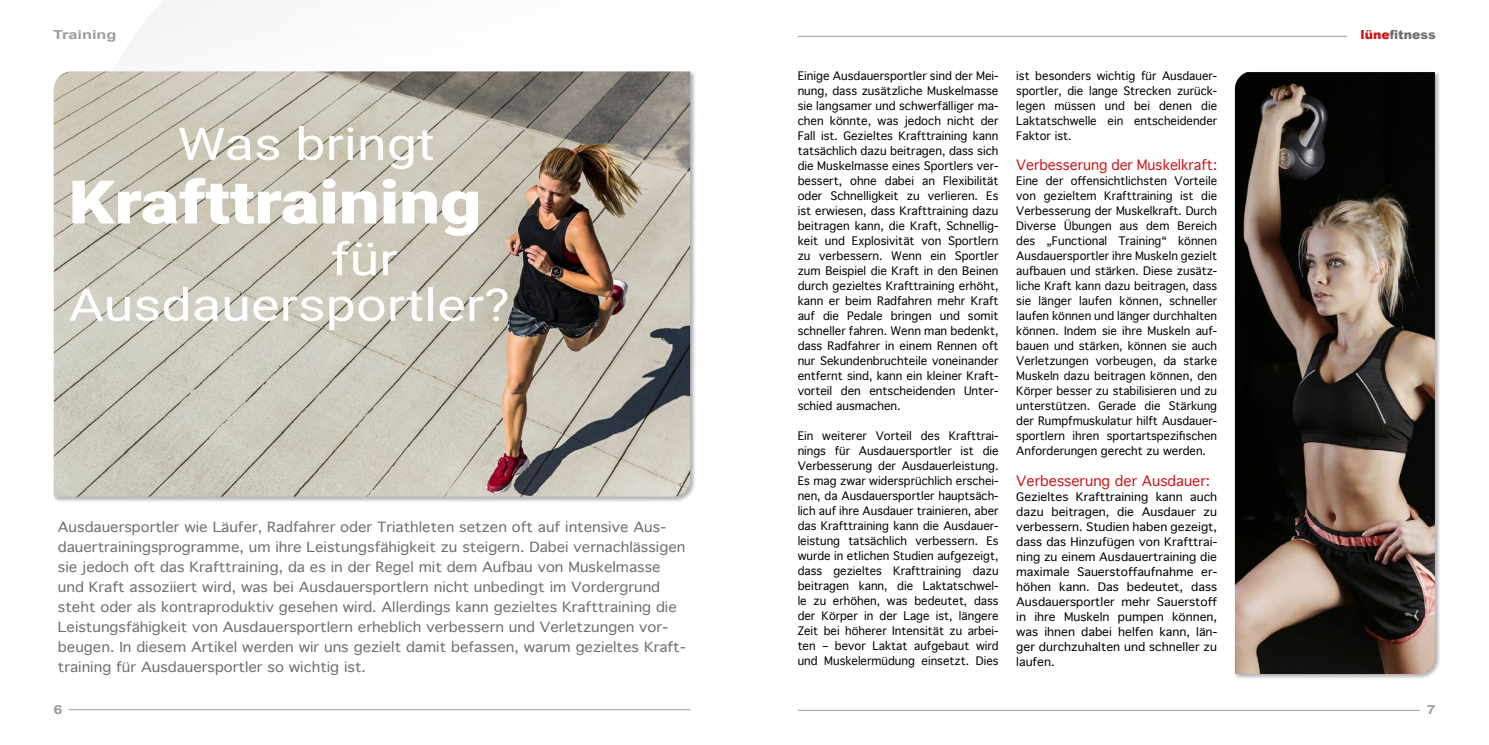
<style>
.page{position:relative;width:1489px;height:745px;background:#fff}
.page>*{position:absolute;margin:0;border:0;box-sizing:border-box;transform-origin:0 0}
.t1{font:900 60px "Roboto";color:#fff;scale:1.2 1}
.t2{font:45px "Roboto";color:#fff;scale:1.2 1}
.t3{font:13.75px "Geneva";color:#cd1719}
.t4{font:13.5px/20px "Geneva";color:#706f6f;scale:1.09 1}
.t5{font:900 12.5px "Arial";color:#706f6f}
.t6{font:700 12.5px "Arial";color:#9d9d9c;scale:1.3 1}
.t7{font:11.25px/15px "Geneva";color:#000;text-align:justify}
.t8{font:11.25px/15px "Geneva";color:#000;text-align:justify;scale:1.06 1}
.s1{color:#cd1719}
</style>
<div class="page">
<hr style="left:69px;top:709px;width:621px;height:1px;background:#9d9d9c">
<div style="left:1234px;top:71px;width:206px;height:608px;background:#000;opacity:.3"></div>
<img style="left:1234px;top:72px;width:200px;height:601px">
<div style="left:53px;top:71px;width:643px;height:431px;background:#000;opacity:.3"></div>
<img style="left:54px;top:71px;width:636px;height:425px">
<hr style="left:797px;top:709px;width:622px;height:1px;background:#9d9d9c">
<hr style="left:797px;top:36px;width:549px;height:1px;background:#9d9d9c">
<p class="t6" style="left:53px;top:26px;width:50px">Training</p>
<h2 class="t2" style="left:177px;top:112px;width:216px">Was bringt</h2>
<h1 class="t1" style="left:69px;top:160px;width:345px">Krafttraining</h1>
<h2 class="t2" style="left:331px;top:227px;width:57px">für</h2>
<h2 class="t2" style="left:69px;top:273px;width:369px">Ausdauersportler?</h2>
<p class="t4" style="left:58px;top:516px;width:577px">Ausdauersportler wie Läufer, Radfahrer oder Triathleten setzen oft auf intensive Aus&shy;dauertrainingsprogramme, um ihre Leistungsfähigkeit zu steigern. Dabei vernachlässigen sie jedoch oft das Krafttraining, da es in der Regel mit dem Aufbau von Muskelmasse und Kraft assoziiert wird, was bei Ausdauersportlern nicht unbedingt im Vordergrund steht oder als kontraproduktiv gesehen wird. Allerdings kann gezieltes Krafttraining die Leistungsfähigkeit von Ausdauersportlern erheblich verbessern und Verletzungen vor&shy;beugen. In diesem Artikel werden wir uns gezielt damit befassen, warum gezieltes Kraft&shy;training für Ausdauersportler so wichtig ist.</p>
<p class="t6" style="left:53px;top:700px;width:8px">6</p>
<p class="t7" style="left:797px;top:68px;width:202px">Einige Ausdauersportler sind der Mei&shy;nung, dass zusätzliche Muskelmasse sie langsamer und schwerfälliger ma&shy;chen könnte, was jedoch nicht der Fall ist. Gezieltes Krafttraining kann tatsächlich dazu beitragen, dass sich die Muskelmasse eines Sportlers ver&shy;bessert, ohne dabei an Flexibilität oder Schnelligkeit zu verlieren. Es ist erwiesen, dass Krafttraining dazu beitragen kann, die Kraft, Schnellig&shy;keit und Explosivität von Sportlern zu verbessern. Wenn ein Sportler zum Beispiel die Kraft in den Beinen durch gezieltes Krafttraining erhöht, kann er beim Radfahren mehr Kraft auf die Pedale bringen und somit schneller fahren. Wenn man bedenkt, dass Radfahrer in einem Rennen oft nur Sekundenbruchteile voneinander entfernt sind, kann ein kleiner Kraft&shy;vorteil den entscheidenden Unter&shy;schied ausmachen.</p>
<p class="t7" style="left:797px;top:428px;width:202px">Ein weiterer Vorteil des Krafttrai&shy;nings für Ausdauersportler ist die Verbesserung der Ausdauerleistung.<br>Es mag zwar widersprüchlich erschei&shy;nen, da Ausdauersportler hauptsäch&shy;lich auf ihre Ausdauer trainieren, aber das Krafttraining kann die Ausdauer&shy;leistung tatsächlich verbessern. Es wurde in etlichen Studien aufgezeigt, dass gezieltes Krafttraining dazu beitragen kann, die Laktatschwel&shy;le zu erhöhen, was bedeutet, dass der Körper in der Lage ist, längere Zeit bei höherer Intensität zu arbei&shy;ten – bevor Laktat aufgebaut wird und Muskelermüdung einsetzt. Dies</p>
<p class="t7" style="left:1016px;top:69px;width:202px">ist besonders wichtig für Ausdauer&shy;sportler, die lange Strecken zurück&shy;legen müssen und bei denen die Laktatschwelle ein entscheidender Faktor ist.</p>
<p class="t3" style="left:1016px;top:157px;width:202px">Verbesserung der Muskelkraft:</p>
<p class="t7" style="left:1016px;top:174px;width:202px">Eine der offensichtlichsten Vorteile von gezieltem Krafttraining ist die Verbesserung der Muskelkraft. Durch Diverse Übungen aus dem Bereich des „Functional Training“ können Ausdauersportler ihre Muskeln gezielt aufbauen und stärken. Diese zusätz&shy;liche Kraft kann dazu beitragen, dass sie länger laufen können, schneller laufen können und länger durchhalten können. Indem sie ihre Muskeln auf&shy;bauen und stärken, können sie auch Verletzungen vorbeugen, da starke Muskeln dazu beitragen können, den Körper besser zu stabilisieren und zu unterstützen. Gerade die Stärkung der Rumpfmuskulatur hilft Ausdauer&shy;sportlern ihren sportartspezifischen Anforderungen gerecht zu werden.</p>
<p class="t3" style="left:1016px;top:472px;width:195px">Verbesserung der Ausdauer:</p>
<p class="t8" style="left:1016px;top:489px;width:191px">Gezieltes Krafttraining kann auch dazu beitragen, die Ausdauer zu verbessern. Studien haben gezeigt, dass das Hinzufügen von Krafttrai&shy;ning zu einem Ausdauertraining die maximale Sauerstoffaufnahme er&shy;höhen kann. Das bedeutet, dass Ausdauersportler mehr Sauerstoff in ihre Muskeln pumpen können, was ihnen dabei helfen kann, län&shy;ger durchzuhalten und schneller zu laufen.</p>
<p class="t5" style="left:1360px;top:26px;width:77px"><span class="s1">lüne</span>fitness</p>
<p class="t6" style="left:1426px;top:700px;width:8px">7</p>
</div>
